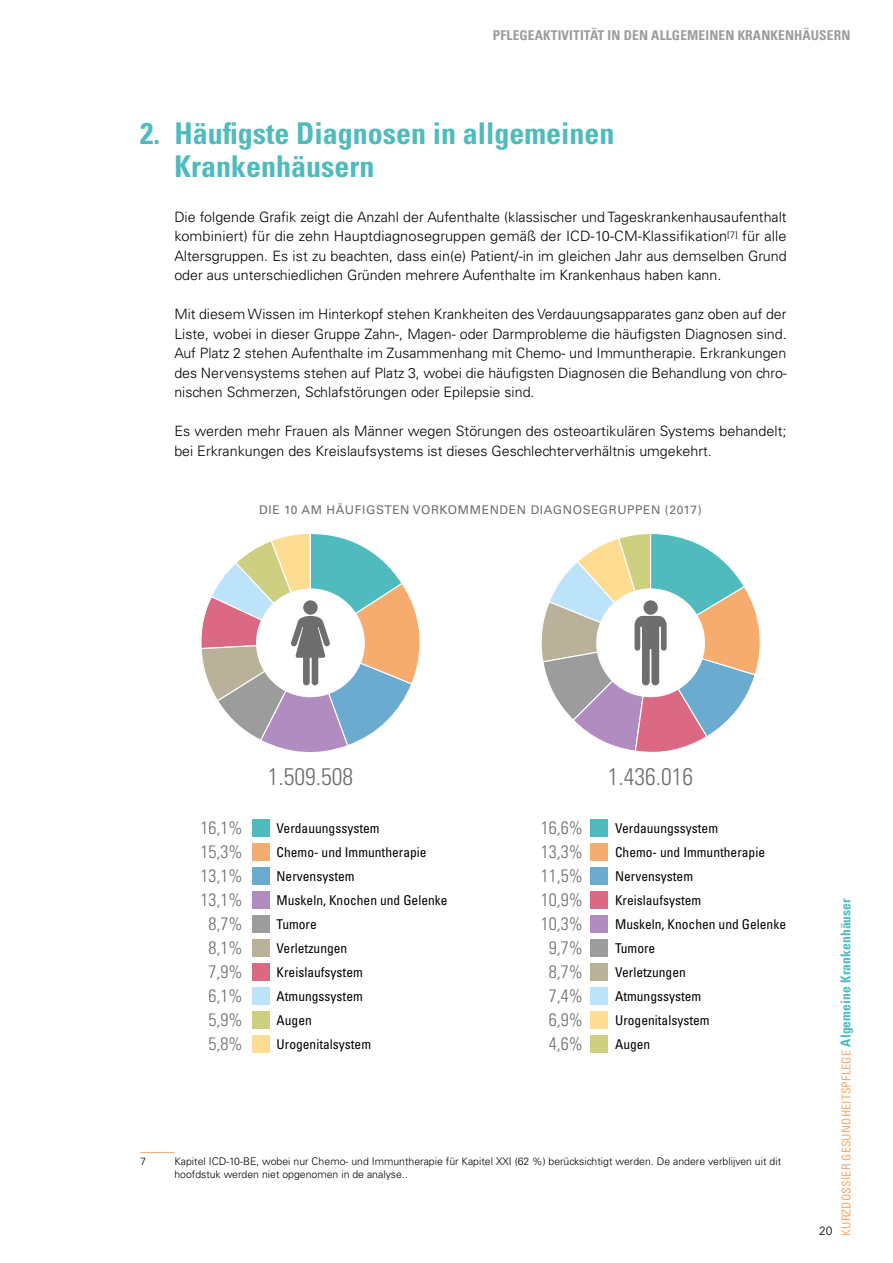
<style>
.page{position:relative;width:893px;height:1263px;background:#fff}
.page>*{position:absolute;margin:0;border:0;box-sizing:border-box;transform-origin:0 0}
.t1{font:700 condensed 30px/33px "Univers LT Std";color:#4fbbbc}
.t2{font:300 condensed 24px "Univers LT Std";color:#6e6e6e}
.t3{font:300 condensed 18px/24px "Univers LT Std";color:#6e6e6e;text-align:center}
.t4{font:300 14.25px/19.5px "Univers LT Std";color:#000;text-align:justify}
.t5{font:condensed 13.5px/24px "Univers LT Std";color:#000}
.t6{font:700 condensed 13.5px "Univers LT Std";color:#9c9c9c}
.t7{font:condensed 12px "Univers LT Std";letter-spacing:.01em;color:#f6ac6e}
.t8{font:12px "Univers LT Std";letter-spacing:.05em;color:#6e6e6e}
.t9{font:300 12px "Univers LT Std";color:#000}
.t10{font:300 10.5px/12.8px "Univers LT Std";color:#000}
.s1{font-weight:700;font-size:13.5px;color:#4fbbbc}
</style>
<div class="page">
<hr style="left:140px;top:1152px;width:34px;height:1px;background:#f6ac6e">
<svg style="left:201px;top:534px;width:219px;height:218px"></svg>
<svg style="left:541px;top:534px;width:219px;height:218px"></svg>
<div style="left:252px;top:820px;width:17px;height:17px;background:#4fbbbc"></div>
<div style="left:252px;top:844px;width:17px;height:17px;background:#f6ac6e"></div>
<div style="left:252px;top:868px;width:17px;height:17px;background:#6babd0"></div>
<div style="left:252px;top:892px;width:17px;height:17px;background:#b18cc0"></div>
<div style="left:252px;top:916px;width:17px;height:17px;background:#9c9c9c"></div>
<div style="left:252px;top:940px;width:17px;height:17px;background:#b9b199"></div>
<div style="left:252px;top:964px;width:17px;height:17px;background:#dc6984"></div>
<div style="left:252px;top:988px;width:17px;height:17px;background:#bce3fa"></div>
<div style="left:252px;top:1012px;width:17px;height:17px;background:#cecf80"></div>
<div style="left:252px;top:1036px;width:17px;height:17px;background:#fedc92"></div>
<div style="left:591px;top:820px;width:17px;height:17px;background:#4fbbbc"></div>
<div style="left:591px;top:844px;width:17px;height:17px;background:#f6ac6e"></div>
<div style="left:591px;top:868px;width:17px;height:17px;background:#6babd0"></div>
<div style="left:591px;top:892px;width:17px;height:17px;background:#dc6984"></div>
<div style="left:591px;top:916px;width:17px;height:17px;background:#b18cc0"></div>
<div style="left:591px;top:940px;width:17px;height:17px;background:#9c9c9c"></div>
<div style="left:591px;top:964px;width:17px;height:17px;background:#b9b199"></div>
<div style="left:591px;top:988px;width:17px;height:17px;background:#bce3fa"></div>
<div style="left:591px;top:1012px;width:17px;height:17px;background:#fedc92"></div>
<div style="left:591px;top:1036px;width:17px;height:17px;background:#cecf80"></div>
<p class="t6" style="left:493px;top:26px;width:16px">Pflegeaktivitität</p>
<p class="t6" style="left:608px;top:26px;width:25px">in den</p>
<p class="t6" style="left:651px;top:26px;width:9px">allgemeinen</p>
<p class="t6" style="left:738px;top:26px;width:17px">Krankenhäusern</p>
<h1 class="t1" style="left:174px;top:116px;width:441px;text-indent:-34px">2. Häufigste Diagnosen in allgemeinen<br>Krankenhäusern</h1>
<p class="t4" style="left:174px;top:207px;width:614px">Die folgende Grafik zeigt die Anzahl der Aufenthalte (klassischer und Tageskrankenhausaufenthalt kombiniert) für die zehn Hauptdiagnosegruppen gemäß der ICD-10-CM-Klassifikation<sup>[7]</sup> für alle Altersgruppen. Es ist zu beachten, dass ein(e) Patient/-in im gleichen Jahr aus demselben Grund oder aus unterschiedlichen Gründen mehrere Aufenthalte im Krankenhaus haben kann.</p>
<p class="t4" style="left:174px;top:304px;width:614px">Mit diesem Wissen im Hinterkopf stehen Krankheiten des Verdauungsapparates ganz oben auf der Liste, wobei in dieser Gruppe Zahn-, Magen- oder Darmprobleme die häufigsten Diagnosen sind.<br>Auf Platz 2 stehen Aufenthalte im Zusammenhang mit Chemo- und Immuntherapie. Erkrankungen des Nervensystems stehen auf Platz 3, wobei die häufigsten Diagnosen die Behandlung von chro&shy;nischen Schmerzen, Schlafstörungen oder Epilepsie sind.</p>
<p class="t4" style="left:174px;top:421px;width:614px">Es werden mehr Frauen als Männer wegen Störungen des osteoartikulären Systems behandelt; bei Erkrankungen des Kreislaufsystems ist dieses Geschlechterverhältnis umgekehrt.</p>
<p class="t8" style="left:259px;top:503px;width:444px">DIE 10 AM HÄUFIGSTEN VORKOMMENDEN DIAGNOSEGRUPPEN (2017)</p>
<p class="t3" style="left:201px;top:816px;width:43px">16,1%<br>15,3%<br>13,1%<br>13,1%<br>8,7%<br>8,1%<br>7,9%<br>6,1%<br>5,9%<br>5,8%</p>
<h2 class="t2" style="left:268px;top:762px;width:87px">1.509.508</h2>
<h2 class="t2" style="left:608px;top:762px;width:87px">1.436.016</h2>
<p class="t3" style="left:541px;top:816px;width:43px">16,6%<br>13,3%<br>11,5%<br>10,9%<br>10,3%<br>9,7%<br>8,7%<br>7,4%<br>6,9%<br>4,6%</p>
<p class="t5" style="left:277px;top:816px;width:172px">Verdauungssystem<br>Chemo- und Immuntherapie<br>Nervensystem<br>Muskeln, Knochen und Gelenke<br>Tumore<br>Verletzungen<br>Kreislaufsystem<br>Atmungssystem<br>Augen<br>Urogenitalsystem</p>
<p class="t5" style="left:615px;top:816px;width:172px">Verdauungssystem<br>Chemo- und Immuntherapie<br>Nervensystem<br>Kreislaufsystem<br>Muskeln, Knochen und Gelenke<br>Tumore<br>Verletzungen<br>Atmungssystem<br>Urogenitalsystem<br>Augen</p>
<p class="t10" style="left:140px;top:1155px;width:7px">7</p>
<p class="t10" style="left:174px;top:1155px;width:608px">Kapitel ICD-10-BE, wobei nur Chemo- und Immuntherapie für Kapitel XXI (62 %) berücksichtigt werden. De andere verblijven uit dit hoofdstuk werden niet opgenomen in de analyse..</p>
<p class="t9" style="left:819px;top:1223px;width:15px">20</p>
<p class="t7" style="left:839px;top:1236px;width:339px;rotate:-90deg">KURZDOSSIER GESUNDHEITSPFLEGE <span class="s1">Algemeine Krankenhäuser</span></p>
</div>
